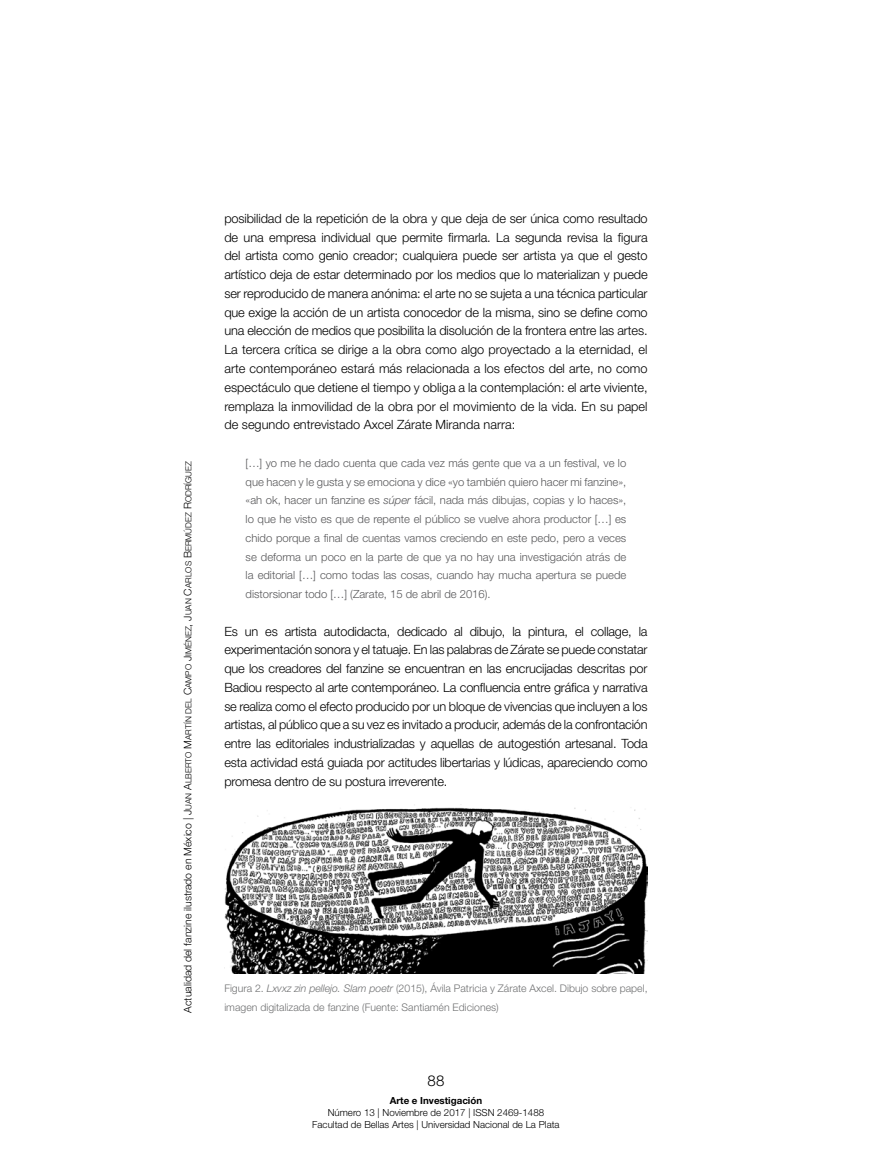
<style>
.page{position:relative;width:872px;height:1170px;background:#fff}
.page>*{position:absolute;margin:0;border:0;box-sizing:border-box;transform-origin:0 0}
.t1{font:300 15px "Helvetica Neue LT Std";color:#000}
.t2{font:300 12.75px/18.8px "Helvetica Neue LT Std";letter-spacing:-.015em;color:#000;text-align:justify}
.t3{font:300 11.25px/18.8px "Helvetica Neue LT Std";color:#58585a;text-align:justify}
.t4{font:300 10.5px "Helvetica Neue LT Std";color:#707172}
.t5{font:300 10.5px "Helvetica Neue LT Std";color:#000}
.t6{font:300 9.75px/11.7px "Helvetica Neue LT Std";color:#000;text-align:center}
.t7{font:700 9.75px "Helvetica Neue LT Std";color:#000}
.t8{font:8.4px "Helvetica Neue LT Std Lt SC800";color:#000}
.s1{font-size:10.5px}
.s2{font-style:italic}
</style>
<div class="page">
<img style="left:224px;top:804px;width:423px;height:169px">
<p class="t8" style="left:183px;top:815px;width:355px;rotate:-90deg"><span class="s1">J</span>uan <span class="s1">A</span>lberto <span class="s1">M</span>artín del <span class="s1">C</span>ampo <span class="s1">J</span>iménez<span class="s1">, J</span>uan <span class="s1">C</span>arlos <span class="s1">B</span>ermúdez <span class="s1">R</span>odríguez</p>
<p class="t5" style="left:181px;top:1012px;width:196px;rotate:-90deg">Actualidad del fanzine ilustrado en México |</p>
<p class="t2" style="left:224px;top:209px;width:425px">posibilidad de la repetición de la obra y que deja de ser única como resultado de una empresa individual que permite firmarla. La segunda revisa la figura del artista como genio creador; cualquiera puede ser artista ya que el gesto artístico deja de estar determinado por los medios que lo materializan y puede ser reproducido de manera anónima: el arte no se sujeta a una técnica particular que exige la acción de un artista conocedor de la misma, sino se define como una elección de medios que posibilita la disolución de la frontera entre las artes.<br>La tercera crítica se dirige a la obra como algo proyectado a la eternidad, el arte contemporáneo estará más relacionada a los efectos del arte, no como espectáculo que detiene el tiempo y obliga a la contemplación: el arte viviente, remplaza la inmovilidad de la obra por el movimiento de la vida. En su papel de segundo entrevistado Axcel Zárate Miranda narra:</p>
<p class="t3" style="left:246px;top:453px;width:382px">[…] yo me he dado cuenta que cada vez más gente que va a un festival, ve lo que hacen y le gusta y se emociona y dice «yo también quiero hacer mi fanzine», «ah ok, hacer un fanzine es <span class="s2">súper</span> fácil, nada más dibujas, copias y lo haces», lo que he visto es que de repente el público se vuelve ahora productor […] es chido porque a final de cuentas vamos creciendo en este pedo, pero a veces se deforma un poco en la parte de que ya no hay una investigación atrás de la editorial […] como todas las cosas, cuando hay mucha apertura se puede distorsionar todo […] (Zarate, 15 de abril de 2016).</p>
<p class="t2" style="left:224px;top:621px;width:425px">Es un es artista autodidacta, dedicado al dibujo, la pintura, el collage, la experimentación sonora y el tatuaje. En las palabras de Zárate se puede constatar que los creadores del fanzine se encuentran en las encrucijadas descritas por Badiou respecto al arte contemporáneo. La confluencia entre gráfica y narrativa se realiza como el efecto producido por un bloque de vivencias que incluyen a los artistas, al público que a su vez es invitado a producir, además de la confrontación entre las editoriales industrializadas y aquellas de autogestión artesanal. Toda esta actividad está guiada por actitudes libertarias y lúdicas, apareciendo como promesa dentro de su postura irreverente.</p>
<p class="t4" style="left:224px;top:981px;width:425px">Figura 2. <span class="s2">Lxvxz zin pellejo. Slam poetr</span> (2015), Ávila Patricia y Zárate Axcel. Dibujo sobre papel,</p>
<p class="t4" style="left:224px;top:1000px;width:276px">imagen digitalizada de fanzine (Fuente: Santiamén Ediciones)</p>
<p class="t1" style="left:427px;top:1071px;width:18px">88</p>
<p class="t7" style="left:390px;top:1094px;width:94px">Arte e Investigación</p>
<p class="t6" style="left:312px;top:1106px;width:249px">Número 13 | Noviembre de 2017 | ISSN 2469-1488<br>Facultad de Bellas Artes | Universidad Nacional de La Plata</p>
</div>
